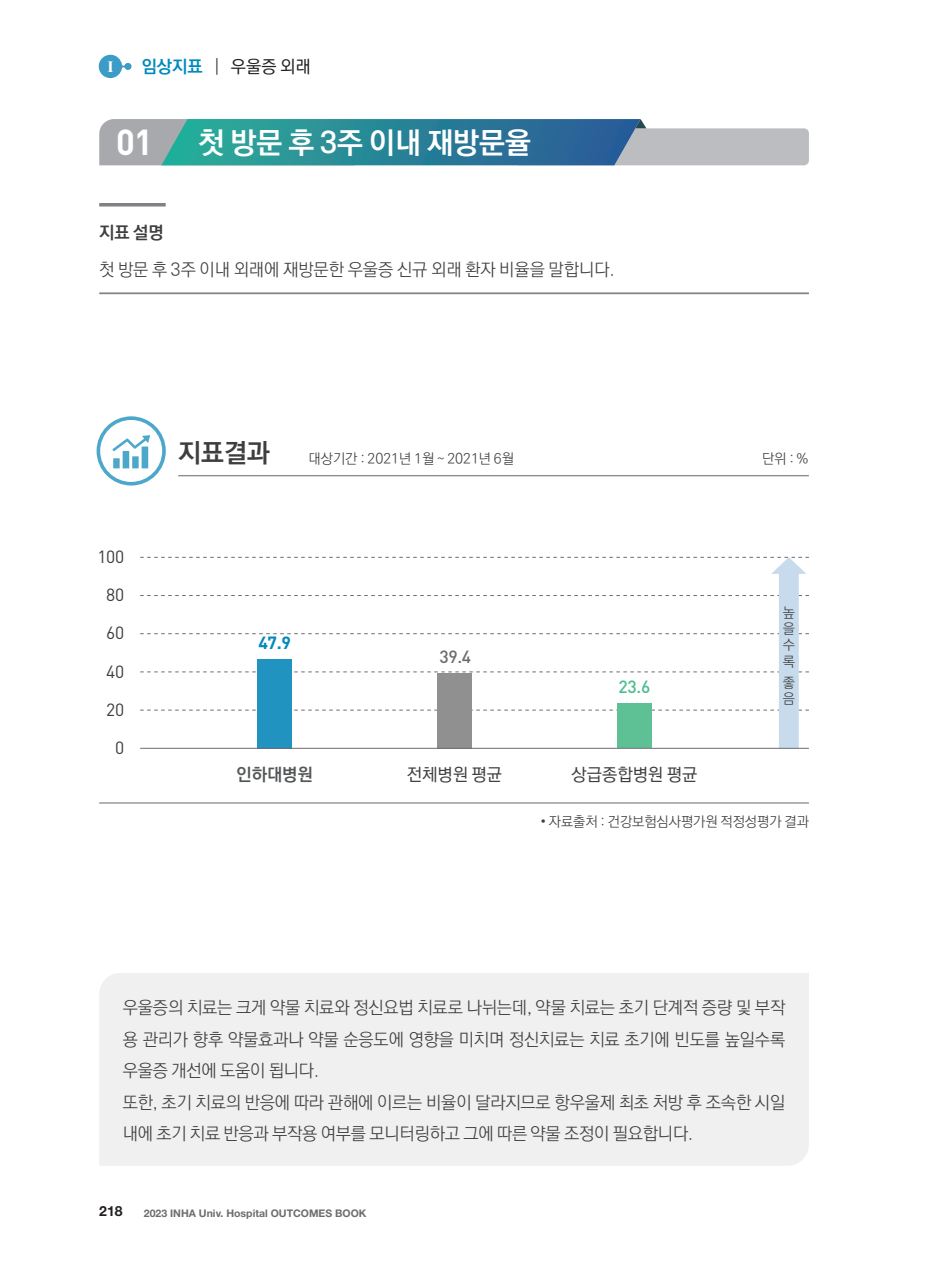
<style>
.page{position:relative;width:933px;height:1265px;background:#fff}
.page>*{position:absolute;margin:0;border:0;box-sizing:border-box;transform-origin:0 0}
.t1{font:700 35.7px "DIN Pro";color:#fff}
.t2{font:700 29.75px "Ko Pub World Dotum";color:#fff}
.t3{font:700 26.25px "Ko Pub World Dotum";color:#3e3e3f}
.t4{font:300 17.5px/31.5px "Ko Pub World Dotum";letter-spacing:-.01em;color:#3e3e3f}
.t5{font:500 17.5px "Ko Pub World Dotum";color:#3e3e3f}
.t6{font:17.5px/38.3px "DIN Pro";letter-spacing:-.02em;color:#3e3e3f;text-align:right}
.t7{font:500 17.5px "Ko Pub World Dotum";color:#231f20}
.t8{font:700 17.5px "Ko Pub World Dotum";color:#545557}
.t9{font:700 17.5px "Ko Pub World Dotum";color:#3e3e3f}
.t10{font:700 17.5px "DIN Pro";color:#008abb}
.t11{font:500 17.5px "DIN Pro";color:#4cbd90}
.t12{font:500 17.5px "DIN Pro";color:#6c6d70}
.t13{font:700 15.75px "Times New Roman";color:#fff}
.t14{font:300 14px/16.3px "Ko Pub World Dotum";color:#3e3e3f;text-align:justify}
.t15{font:700 14px "Helvetica Neue";color:#231f20}
.t16{font:700 10.5px "Helvetica Neue";color:#6c6d70}
.s1{font-weight:700;color:#008abb}
.s2{font-weight:300;color:#3e3e3f}
</style>
<div class="page">
<svg style="left:99px;top:55px;width:32px;height:23px"></svg>
<div style="left:99px;top:973px;width:710px;height:193px;background:#f0f0f0"></div>
<svg style="left:99px;top:203px;width:67px;height:4px"></svg>
<svg style="left:99px;top:119px;width:710px;height:46px;background:#5f99a7"></svg>
<hr style="left:99px;top:292px;width:710px;height:2px;background:#808285">
<hr style="left:178px;top:475px;width:631px;height:1px;background:#808285">
<div style="left:97px;top:416px;width:69px;height:70px;border:4px solid #0082b5;border-radius:50%"></div>
<svg style="left:112px;top:435px;width:38px;height:33px"></svg>
<hr style="left:99px;top:802px;width:710px;height:2px;background:#808285">
<svg style="left:140px;top:557px;width:669px;height:191px"></svg>
<hr style="left:140px;top:748px;width:669px;height:1px;background:#6c6d70">
<p class="t13" style="left:107px;top:55px;width:8px">Ⅰ</p>
<p class="t7" style="left:142px;top:55px;width:170px"><span class="s1">임상지표</span> <span class="s2">|</span> 우울증 외래</p>
<h1 class="t1" style="left:116px;top:118px;width:38px">01</h1>
<h2 class="t2" style="left:198px;top:121px;width:334px">첫 방문 후 3주 이내 재방문율</h2>
<p class="t9" style="left:99px;top:220px;width:66px">지표 설명</p>
<p class="t4" style="left:99px;top:254px;width:517px">첫 방문 후 3주 이내 외래에 재방문한 우울증 신규 외래 환자 비율을 말합니다.</p>
<p class="t6" style="left:97px;top:537px;width:28px">100<br>80<br>60<br>40<br>20<br>0</p>
<h3 class="t3" style="left:178px;top:433px;width:93px">지표결과</h3>
<p class="t14" style="left:309px;top:451px;width:207px">대상기간 : 2021년 1월 ~ 2021년 6월</p>
<p class="t14" style="left:762px;top:451px;width:48px">단위 : %</p>
<p class="t10" style="left:258px;top:631px;width:34px">47.9</p>
<p class="t12" style="left:439px;top:645px;width:33px">39.4</p>
<p class="t11" style="left:618px;top:675px;width:33px">23.6</p>
<p class="t14" style="left:782px;top:605px;width:13px">높 을 수 록</p>
<p class="t14" style="left:782px;top:675px;width:13px">좋 음</p>
<p class="t8" style="left:236px;top:762px;width:78px">인하대병원</p>
<p class="t5" style="left:407px;top:763px;width:97px">전체병원 평균</p>
<p class="t5" style="left:571px;top:763px;width:127px">상급종합병원 평균</p>
<p class="t14" style="left:540px;top:814px;width:270px">• 자료출처 : 건강보험심사평가원 적정성평가 결과</p>
<p class="t4" style="left:123px;top:993px;width:664px">우울증의 치료는 크게 약물 치료와 정신요법 치료로 나뉘는데, 약물 치료는 초기 단계적 증량 및 부작 용 관리가 향후 약물효과나 약물 순응도에 영향을 미치며 정신치료는 치료 초기에 빈도를 높일수록 우울증 개선에 도움이 됩니다.<br>또한, 초기 치료의 반응에 따라 관해에 이르는 비율이 달라지므로 항우울제 최초 처방 후 조속한 시일 내에 초기 치료 반응과 부작용 여부를 모니터링하고 그에 따른 약물 조정이 필요합니다.</p>
<p class="t15" style="left:99px;top:1203px;width:25px">218</p>
<p class="t16" style="left:144px;top:1207px;width:224px">2023 INHA Univ. Hospital OUTCOMES BOOK</p>
</div>
